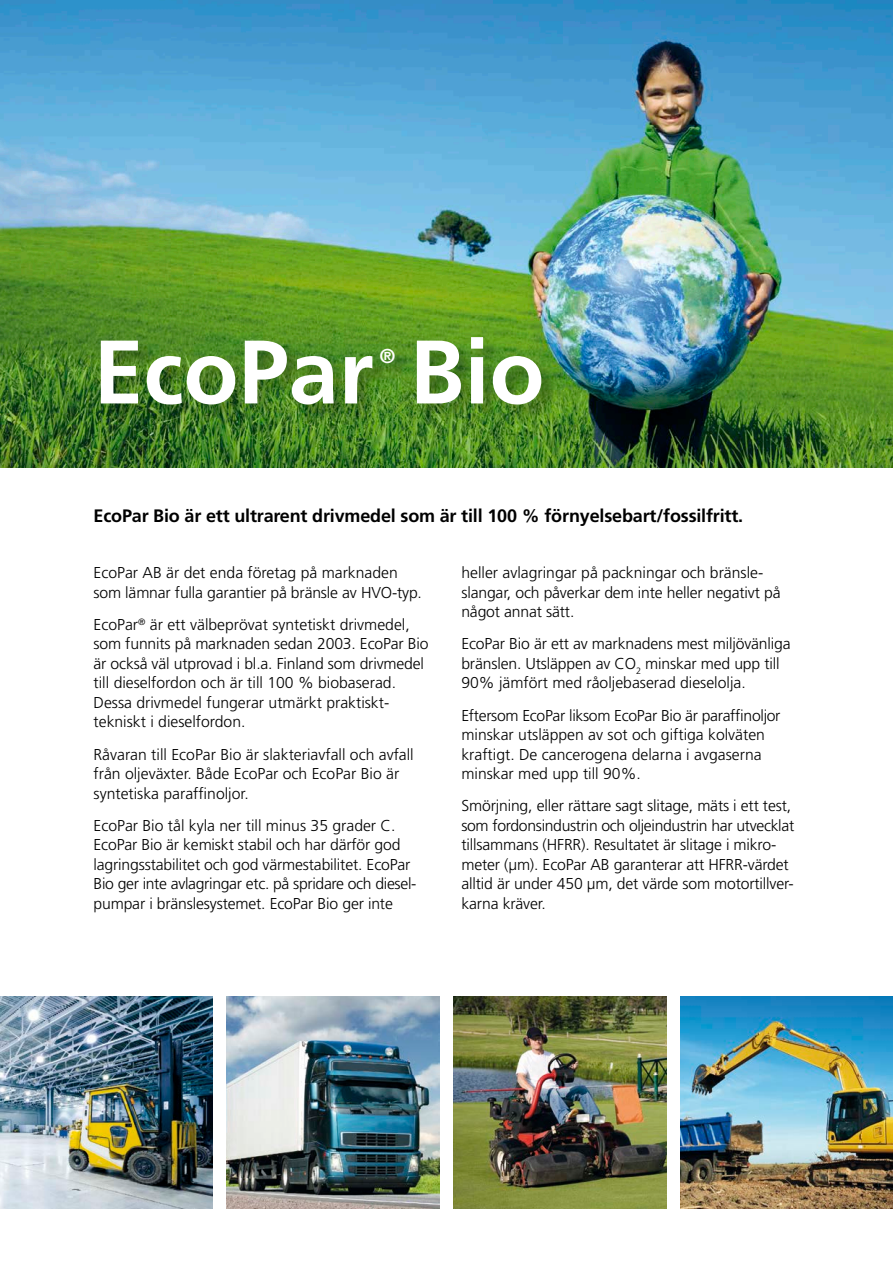
<style>
.page{position:relative;width:893px;height:1263px;background:#fff}
.page>*{position:absolute;margin:0;border:0;box-sizing:border-box;transform-origin:0 0}
.t1{font:700 90px "Frutiger";color:#fff}
.t2{font:700 20.1px "Frutiger";color:#fff}
.t3{font:700 18px "Frutiger";letter-spacing:-.01em;color:#000}
.t4{font:300 15.75px/19.5px "Frutiger";letter-spacing:-.01em;color:#000}
</style>
<div class="page">
<img style="left:0;top:996px;width:213px;height:213px">
<img style="left:227px;top:996px;width:212px;height:213px">
<img style="left:454px;top:996px;width:212px;height:213px">
<img style="left:680px;top:996px;width:213px;height:213px">
<img style="left:0;top:0;width:893px;height:468px">
<div style="left:101px;top:337px;width:459px;height:85px;background:#000;opacity:.25"></div>
<h1 class="t1" style="left:94px;top:319px;width:452px">EcoPar Bio</h1>
<p class="t2" style="left:380px;top:344px;width:18px">®</p>
<p class="t3" style="left:94px;top:505px;width:651px">EcoPar Bio är ett ultrarent drivmedel som är till 100 % förnyelsebart/fossilfritt.</p>
<p class="t4" style="left:94px;top:563px;width:330px">EcoPar AB är det enda företag på marknaden som lämnar fulla garantier på bränsle av HVO-typ.</p>
<p class="t4" style="left:94px;top:615px;width:336px">EcoPar<sup>®</sup> är ett välbeprövat syntetiskt drivmedel, som funnits på marknaden sedan 2003. EcoPar Bio är också väl utprovad i bl.a. Finland som drivmedel till dieselfordon och är till 100 % biobaserad.<br>Dessa drivmedel fungerar utmärkt praktiskt&shy;tekniskt i dieselfordon.</p>
<p class="t4" style="left:94px;top:745px;width:322px">Råvaran till EcoPar Bio är slakteriavfall och avfall från oljeväxter. Både EcoPar och EcoPar Bio är syntetiska paraffinoljor.</p>
<p class="t4" style="left:94px;top:816px;width:323px">EcoPar Bio tål kyla ner till minus 35 grader C.<br>EcoPar Bio är kemiskt stabil och har därför god lagringsstabilitet och god värmestabilitet. EcoPar Bio ger inte avlagringar etc. på spridare och diesel&shy;pumpar i bränslesystemet. EcoPar Bio ger inte</p>
<p class="t4" style="left:461px;top:563px;width:321px">heller avlagringar på packningar och bränsle&shy;slangar, och påverkar dem inte heller negativt på något annat sätt.</p>
<p class="t4" style="left:461px;top:634px;width:331px">EcoPar Bio är ett av marknadens mest miljövänliga bränslen. Utsläppen av CO<sub>2</sub> minskar med upp till<br>90% jämfört med råoljebaserad dieselolja.</p>
<p class="t4" style="left:461px;top:706px;width:321px">Eftersom EcoPar liksom EcoPar Bio är paraffinoljor minskar utsläppen av sot och giftiga kolväten kraftigt. De cancerogena delarna i avgaserna minskar med upp till 90%.</p>
<p class="t4" style="left:461px;top:796px;width:334px">Smörjning, eller rättare sagt slitage, mäts i ett test, som fordonsindustrin och oljeindustrin har utvecklat tillsammans (HFRR). Resultatet är slitage i mikro&shy;meter (µm). EcoPar AB garanterar att HFRR-värdet alltid är under 450 µm, det värde som motortillver&shy;karna kräver.</p>
</div>
